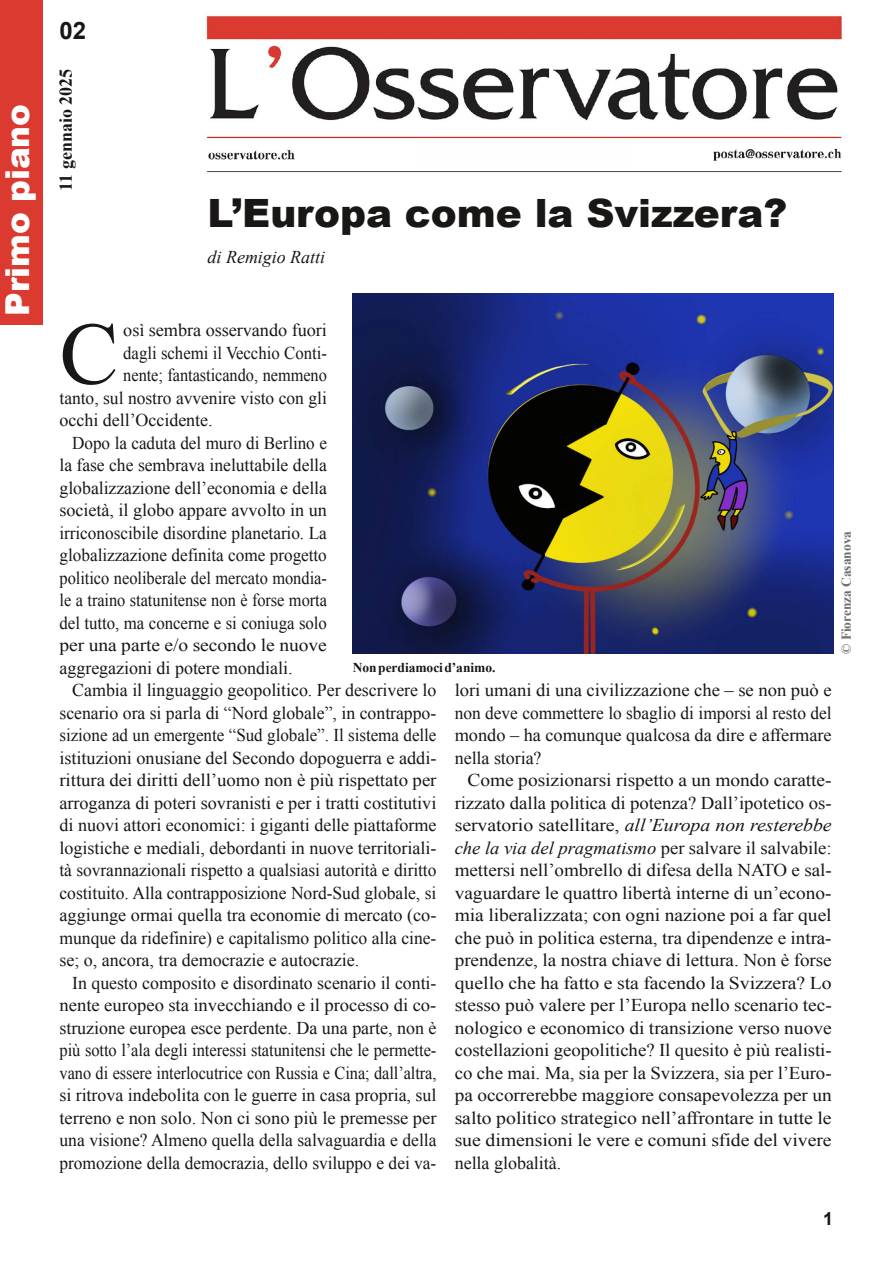
<style>
.page{position:relative;width:893px;height:1263px;background:#fff}
.page>*{position:absolute;margin:0;border:0;box-sizing:border-box;transform-origin:0 0}
.t1{font:88.5px "Times New Roman";color:#181715}
.t2{font:900 39px "Arial";color:#181715}
.t3{font:900 33px "Arial";color:#fff}
.t4{font:700 24px "Arial";color:#181715}
.t5{font:18px "Times New Roman";color:#181715}
.t6{font:18px/22.5px "Times New Roman";color:#181715;text-align:justify;scale:1.08 1}
.t7{font:18px/22.5px "Times New Roman";color:#181715;text-align:justify;scale:1.04 1}
.t8{font:18px "Times New Roman";color:#181715;scale:.91 1}
.t9{font:18px "Times New Roman";color:#181715;scale:.95 1}
.t10{font:18px "Times New Roman";color:#181715;scale:.96 1}
.t11{font:18px "Times New Roman";color:#181715;scale:.93 1}
.t12{font:18px "Times New Roman";color:#181715;scale:.92 1}
.t13{font:18px "Times New Roman";color:#181715;scale:.9 1}
.t14{font:18px "Times New Roman";color:#181715;scale:1.05 1}
.t15{font:italic 18px "Times New Roman";color:#181715}
.t16{font:700 18px "Times New Roman";color:#181715}
.t17{font:700 18px "Arial";color:#181715}
.t18{font:700 13.5px "Times New Roman";color:#181715}
.t19{font:700 13.5px "Times New Roman";color:#6f6e6e}
.s1{font-style:italic}
</style>
<div class="page">
<img style="left:205px;top:14px;width:638px;height:159px">
<img style="left:353px;top:293px;width:480px;height:361px">
<div style="left:0;top:0;width:43px;height:324px;background:#db3a30"></div>
<h3 class="t3" style="left:-7px;top:316px;width:213px;rotate:-90deg">Primo piano</h3>
<h3 class="t4" style="left:60px;top:17px;width:28px">02</h3>
<p class="t16" style="left:56px;top:190px;width:123px;rotate:-90deg">11 gennaio 2025</p>
<h2 class="t2" style="left:208px;top:184px;width:581px">L’Europa come la Svizzera?</h2>
<p class="t15" style="left:208px;top:247px;width:119px">di Remigio Ratti</p>
<p class="t5" style="left:123px;top:320px;width:205px">osì sembra osservando fuori</p>
<p class="t11" style="left:123px;top:343px;width:220px">dagli schemi il Vecchio Conti-</p>
<p class="t8" style="left:123px;top:365px;width:225px">nente; fantasticando, nemmeno</p>
<p class="t5" style="left:60px;top:388px;width:269px">tanto, sul nostro avvenire visto con gli</p>
<p class="t5" style="left:60px;top:410px;width:155px">occhi dell’Occidente.</p>
<p class="t9" style="left:72px;top:433px;width:270px">Dopo la caduta del muro di Berlino e</p>
<p class="t5" style="left:60px;top:455px;width:269px">la fase che sembrava ineluttabile della</p>
<p class="t5" style="left:60px;top:478px;width:269px">globalizzazione dell’economia e della</p>
<p class="t5" style="left:60px;top:500px;width:269px">società, il globo appare avvolto in un</p>
<p class="t10" style="left:60px;top:523px;width:280px">irriconoscibile disordine planetario. La</p>
<p class="t10" style="left:60px;top:545px;width:280px">globalizzazione definita come progetto</p>
<p class="t8" style="left:60px;top:568px;width:295px">politico neoliberale del mercato mondia-</p>
<p class="t8" style="left:60px;top:590px;width:295px">le a traino statunitense non è forse morta</p>
<p class="t11" style="left:60px;top:613px;width:289px">del tutto, ma concerne e si coniuga solo</p>
<p class="t6" style="left:60px;top:634px;width:249px">per una parte e/o secondo le nuove</p>
<p class="t5" style="left:60px;top:658px;width:234px">aggregazioni di potere mondiali.</p>
<p class="t5" style="left:72px;top:680px;width:366px">Cambia il linguaggio geopolitico. Per descrivere lo</p>
<p class="t5" style="left:60px;top:703px;width:378px">scenario ora si parla di “Nord globale”, in contrappo-</p>
<p class="t9" style="left:60px;top:725px;width:398px">sizione ad un emergente “Sud globale”. Il sistema delle</p>
<p class="t5" style="left:60px;top:748px;width:378px">istituzioni onusiane del Secondo dopoguerra e addi-</p>
<p class="t14" style="left:60px;top:770px;width:361px">rittura dei diritti dell’uomo non è più rispettato per</p>
<p class="t5" style="left:60px;top:793px;width:378px">arroganza di poteri sovranisti e per i tratti costitutivi</p>
<p class="t5" style="left:60px;top:815px;width:378px">di nuovi attori economici: i giganti delle piattaforme</p>
<p class="t5" style="left:60px;top:838px;width:378px">logistiche e mediali, debordanti in nuove territoriali-</p>
<p class="t5" style="left:60px;top:860px;width:378px">tà sovrannazionali rispetto a qualsiasi autorità e diritto</p>
<p class="t5" style="left:60px;top:883px;width:378px">costituito. Alla contrapposizione Nord-Sud globale, si</p>
<p class="t5" style="left:60px;top:905px;width:378px">aggiunge ormai quella tra economie di mercato (co-</p>
<p class="t5" style="left:60px;top:928px;width:378px">munque da ridefinire) e capitalismo politico alla cine-</p>
<p class="t5" style="left:60px;top:950px;width:301px">se; o, ancora, tra democrazie e autocrazie.</p>
<p class="t5" style="left:72px;top:973px;width:366px">In questo composito e disordinato scenario il conti-</p>
<p class="t5" style="left:60px;top:995px;width:378px">nente europeo sta invecchiando e il processo di co-</p>
<p class="t5" style="left:60px;top:1018px;width:378px">struzione europea esce perdente. Da una parte, non è</p>
<p class="t12" style="left:60px;top:1040px;width:411px">più sotto l’ala degli interessi statunitensi che le permette-</p>
<p class="t13" style="left:60px;top:1063px;width:420px">vano di essere interlocutrice con Russia e Cina; dall’altra,</p>
<p class="t5" style="left:60px;top:1085px;width:378px">si ritrova indebolita con le guerre in casa propria, sul</p>
<p class="t5" style="left:60px;top:1108px;width:379px">terreno e non solo. Non ci sono più le premesse per</p>
<p class="t5" style="left:60px;top:1130px;width:378px">una visione? Almeno quella della salvaguardia e della</p>
<p class="t5" style="left:60px;top:1153px;width:378px">promozione della democrazia, dello sviluppo e dei va-</p>
<h1 class="t1" style="left:60px;top:305px;width:60px">C</h1>
<p class="t18" style="left:353px;top:660px;width:144px">Nonperdiamocid’animo.</p>
<p class="t7" style="left:455px;top:679px;width:364px">lori umani di una civilizzazione che – se non può e non deve commettere lo sbaglio di imporsi al resto del mondo – ha comunque qualcosa da dire e affermare nella storia?</p>
<p class="t6" style="left:455px;top:769px;width:351px;text-indent:13px">Come posizionarsi rispetto a un mondo caratte&shy;rizzato dalla politica di potenza? Dall’ipotetico os&shy;servatorio satellitare, <span class="s1">all’Europa non resterebbe che la via del pragmatismo</span> per salvare il salvabile: mettersi nell’ombrello di difesa della NATO e sal&shy;vaguardare le quattro libertà interne di un’econo&shy;mia liberalizzata; con ogni nazione poi a far quel che può in politica esterna, tra dipendenze e intra&shy;prendenze, la nostra chiave di lettura. Non è forse quello che ha fatto e sta facendo la Svizzera? Lo stesso può valere per l’Europa nello scenario tec&shy;nologico e economico di transizione verso nuove costellazioni geopolitiche? Il quesito è più realisti&shy;co che mai. Ma, sia per la Svizzera, sia per l’Euro&shy;pa occorrerebbe maggiore consapevolezza per un salto politico strategico nell’affrontare in tutte le sue dimensioni le vere e comuni sfide del vivere nella globalità.</p>
<p class="t19" style="left:839px;top:654px;width:124px;rotate:-90deg">© Fiorenza Casanova</p>
<p class="t17" style="left:823px;top:1208px;width:12px">1</p>
</div>
